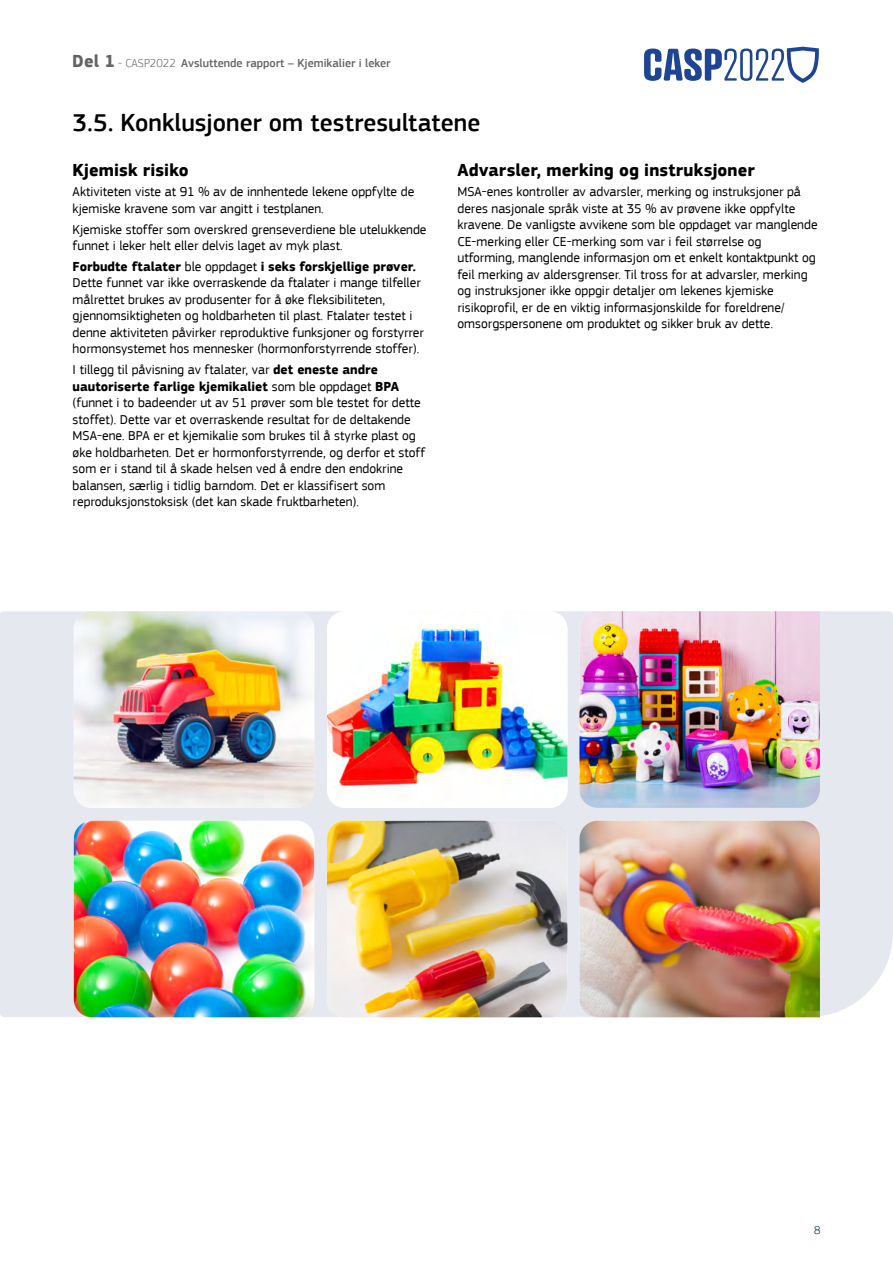
<style>
.page{position:relative;width:893px;height:1263px;background:#fff}
.page>*{position:absolute;margin:0;border:0;box-sizing:border-box;transform-origin:0 0}
.t1{font:500 25.5px "EC Square Sans Pro";letter-spacing:.005em;color:#000}
.t2{font:700 18px "EC Square Sans Pro";letter-spacing:.005em;color:#000}
.t3{font:13.5px/16.5px "EC Square Sans Pro";color:#000}
.t4{font:500 12px "EC Square Sans Pro";color:#636466}
.t5{font:300 12px "EC Square Sans Pro";color:#02405d}
.s1{font-weight:700;font-size:18px}
.s2{font-weight:300}
.s3{font-weight:700}
</style>
<div class="page">
<div style="left:0;top:611px;width:893px;height:406px;background:#e6e8ef"></div>
<img style="left:74px;top:611px;width:240px;height:197px">
<img style="left:327px;top:611px;width:240px;height:197px">
<img style="left:579px;top:611px;width:241px;height:197px">
<img style="left:74px;top:821px;width:240px;height:196px">
<img style="left:327px;top:821px;width:240px;height:196px">
<img style="left:579px;top:821px;width:241px;height:196px">
<svg style="left:644px;top:47px;width:175px;height:36px"></svg>
<p class="t4" style="left:72px;top:56px;width:320px"><span class="s1">Del 1</span> <span class="s2">- CASP2022</span> Avsluttende rapport – Kjemikalier i leker</p>
<h1 class="t1" style="left:73px;top:107px;width:409px">3.5. Konklusjoner om testresultatene</h1>
<h2 class="t2" style="left:73px;top:159px;width:117px">Kjemisk risiko</h2>
<p class="t3" style="left:73px;top:184px;width:343px">Aktiviteten viste at 91 % av de innhentede lekene oppfylte de kjemiske kravene som var angitt i testplanen.</p>
<p class="t3" style="left:73px;top:221px;width:355px">Kjemiske stoffer som overskred grenseverdiene ble utelukkende funnet i leker helt eller delvis laget av myk plast.</p>
<p class="t3" style="left:73px;top:258px;width:353px"><span class="s3">Forbudte ftalater</span> ble oppdaget <span class="s3">i seks forskjellige prøver.<br></span>Dette funnet var ikke overraskende da ftalater i mange tilfeller målrettet brukes av produsenter for å øke fleksibiliteten, gjennomsiktigheten og holdbarheten til plast. Ftalater testet i denne aktiviteten påvirker reproduktive funksjoner og forstyrrer hormonsystemet hos mennesker (hormonforstyrrende stoffer).</p>
<p class="t3" style="left:73px;top:361px;width:354px">I tillegg til påvisning av ftalater, var <span class="s3">det eneste andre uautoriserte farlige kjemikaliet</span> som ble oppdaget <span class="s3">BPA </span>(funnet i to badeender ut av 51 prøver som ble testet for dette stoffet). Dette var et overraskende resultat for de deltakende MSA-ene. BPA er et kjemikalie som brukes til å styrke plast og øke holdbarheten. Det er hormonforstyrrende, og derfor et stoff som er i stand til å skade helsen ved å endre den endokrine balansen, særlig i tidlig barndom. Det er klassifisert som reproduksjonstoksisk (det kan skade fruktbarheten).</p>
<h2 class="t2" style="left:457px;top:159px;width:299px">Advarsler, merking og instruksjoner</h2>
<p class="t3" style="left:457px;top:184px;width:362px">MSA-enes kontroller av advarsler, merking og instruksjoner på deres nasjonale språk viste at 35 % av prøvene ikke oppfylte kravene. De vanligste avvikene som ble oppdaget var manglende CE-merking eller CE-merking som var i feil størrelse og utforming, manglende informasjon om et enkelt kontaktpunkt og feil merking av aldersgrenser. Til tross for at advarsler, merking og instruksjoner ikke oppgir detaljer om lekenes kjemiske risikoprofil, er de en viktig informasjonskilde for foreldrene/ omsorgspersonene om produktet og sikker bruk av dette.</p>
<p class="t5" style="left:814px;top:1223px;width:8px">8</p>
</div>
